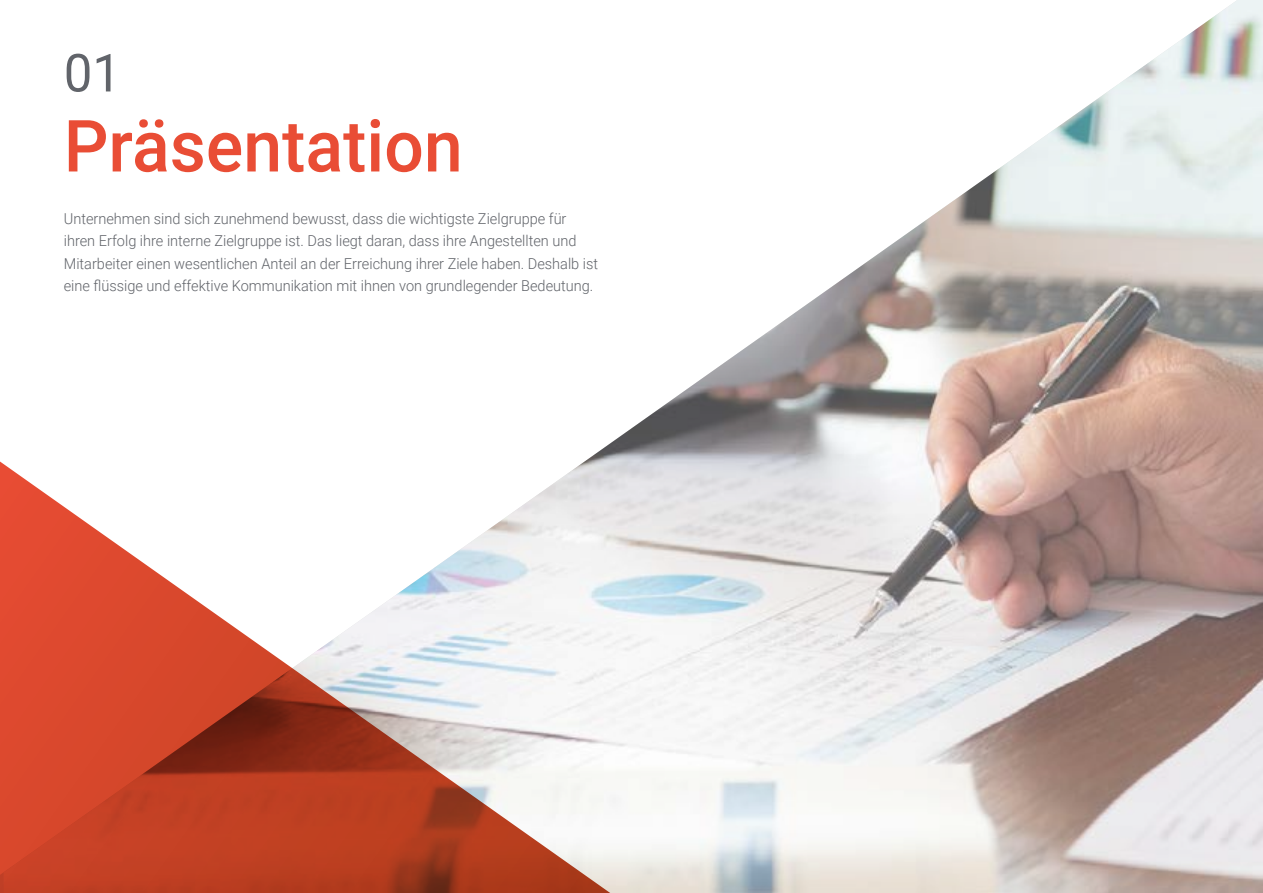
<style>
.page{position:relative;width:1263px;height:893px;background:#fff}
.page>*{position:absolute;margin:0;border:0;box-sizing:border-box;transform-origin:0 0}
.t1{font:500 72px "Roboto";color:#e94d35}
.t2{font:52.5px "Roboto";color:#61646a}
.t3{font:300 15px/22.5px "Roboto";color:#61646a}
</style>
<div class="page">
<img style="left:606px;top:0;width:657px;height:893px">
<svg style="left:0;top:446px;width:640px;height:447px"></svg>
<h2 class="t2" style="left:64px;top:36px;width:59px">01</h2>
<h1 class="t1" style="left:64px;top:95px;width:400px">Präsentation</h1>
<p class="t3" style="left:64px;top:207px;width:536px">Unternehmen sind sich zunehmend bewusst, dass die wichtigste Zielgruppe für ihren Erfolg ihre interne Zielgruppe ist. Das liegt daran, dass ihre Angestellten und Mitarbeiter einen wesentlichen Anteil an der Erreichung ihrer Ziele haben. Deshalb ist eine flüssige und effektive Kommunikation mit ihnen von grundlegender Bedeutung.</p>
</div>
